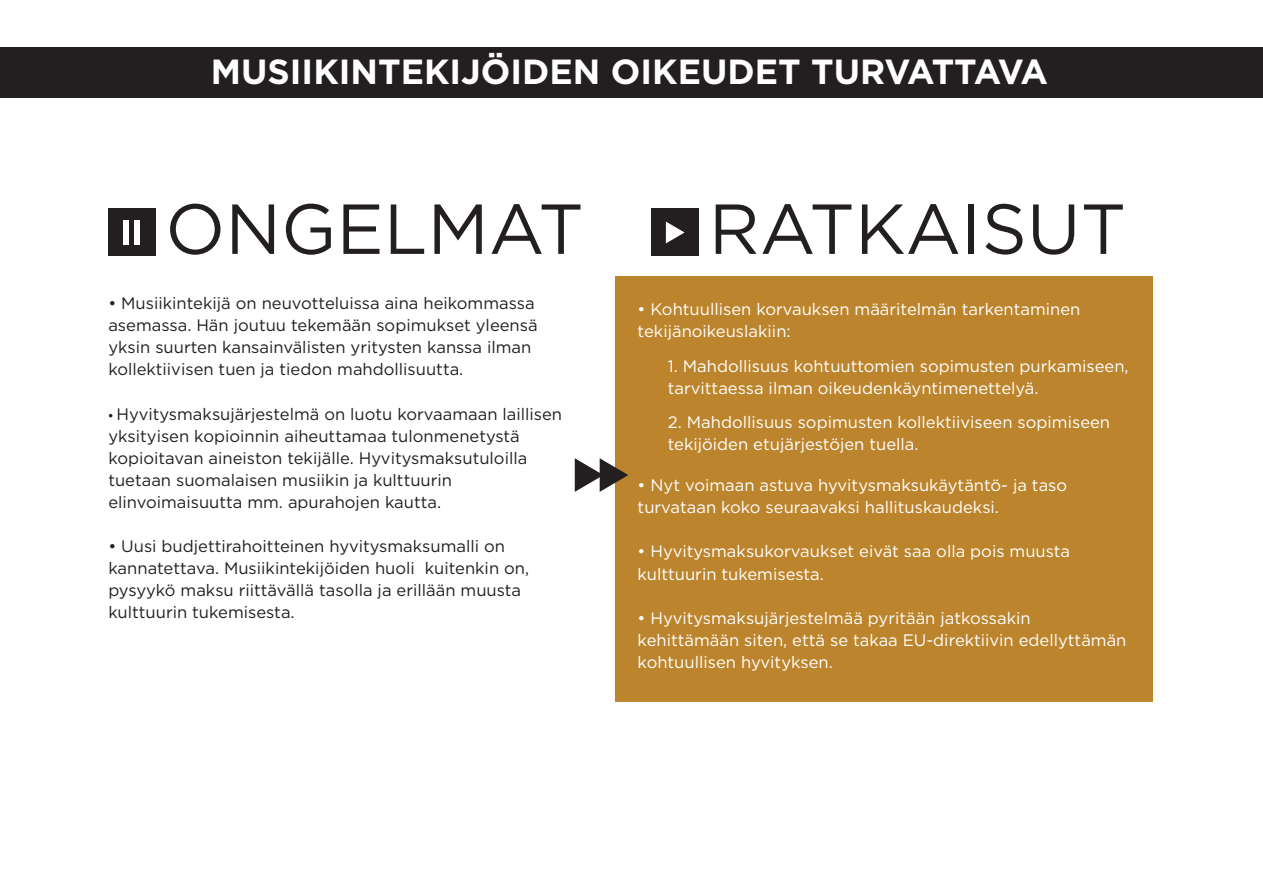
<style>
.page{position:relative;width:1263px;height:893px;background:#fff}
.page>*{position:absolute;margin:0;border:0;box-sizing:border-box;transform-origin:0 0}
.t1{font:70.65px "Gotham";color:#231f20}
.t2{font:700 34.8px "Gotham";color:#fff}
.t3{font:16.65px/22px "Gotham";color:#231f20}
.t4{font:16.65px/22px "Gotham";color:#fff}
.s1{font-family:"Myriad Pro"}
</style>
<div class="page">
<div style="left:0;top:47px;width:1263px;height:50px;background:#231f20"></div>
<div style="left:108px;top:209px;width:48px;height:47px;background:#231f20"></div>
<div style="left:124px;top:220px;width:5px;height:25px;background:#fff"></div>
<div style="left:135px;top:220px;width:5px;height:25px;background:#fff"></div>
<div style="left:615px;top:277px;width:538px;height:425px;background:#bc852d"></div>
<div style="left:652px;top:209px;width:47px;height:47px;background:#231f20"></div>
<svg style="left:666px;top:222px;width:18px;height:21px"></svg>
<svg style="left:575px;top:458px;width:53px;height:34px"></svg>
<h2 class="t2" style="left:211px;top:49px;width:838px">MUSIIKINTEKIJÖIDEN OIKEUDET TURVATTAVA</h2>
<h1 class="t1" style="left:165px;top:184px;width:420px">ONGELMAT</h1>
<h1 class="t1" style="left:709px;top:184px;width:419px">RATKAISUT</h1>
<p class="t3" style="left:108px;top:292px;width:431px">• Musiikintekijä on neuvotteluissa aina heikommassa asemassa. Hän joutuu tekemään sopimukset yleensä yksin suurten kansainvälisten yritysten kanssa ilman kollektiivisen tuen ja tiedon mahdollisuutta.</p>
<p class="t3" style="left:108px;top:402px;width:455px"><span class="s1">•</span> Hyvitysmaksujärjestelmä on luotu korvaamaan laillisen yksityisen kopioinnin aiheuttamaa tulonmenetystä kopioitavan aineiston tekijälle. Hyvitysmaksutuloilla tuetaan suomalaisen musiikin ja kulttuurin elinvoimaisuutta mm. apurahojen kautta.</p>
<p class="t3" style="left:108px;top:535px;width:422px">• Uusi budjettirahoitteinen hyvitysmaksumalli on kannatettava. Musiikintekijöiden huoli kuitenkin on, pysyykö maksu riittävällä tasolla ja erillään muusta kulttuurin tukemisesta.</p>
<p class="t4" style="left:638px;top:297px;width:444px">• Kohtuullisen korvauksen määritelmän tarkentaminen tekijänoikeuslakiin:</p>
<p class="t4" style="left:668px;top:355px;width:462px">1. Mahdollisuus kohtuuttomien sopimusten purkamiseen, tarvittaessa ilman oikeudenkäyntimenettelyä.</p>
<p class="t4" style="left:668px;top:411px;width:444px">2. Mahdollisuus sopimusten kollektiiviseen sopimiseen tekijöiden etujärjestöjen tuella.</p>
<p class="t4" style="left:638px;top:474px;width:431px">• Nyt voimaan astuva hyvitysmaksukäytäntö- ja taso turvataan koko seuraavaksi hallituskaudeksi.</p>
<p class="t4" style="left:638px;top:540px;width:434px">• Hyvitysmaksukorvaukset eivät saa olla pois muusta kulttuurin tukemisesta.</p>
<p class="t4" style="left:638px;top:606px;width:490px">• Hyvitysmaksujärjestelmää pyritään jatkossakin kehittämään siten, että se takaa EU-direktiivin edellyttämän kohtuullisen hyvityksen.</p>
</div>
